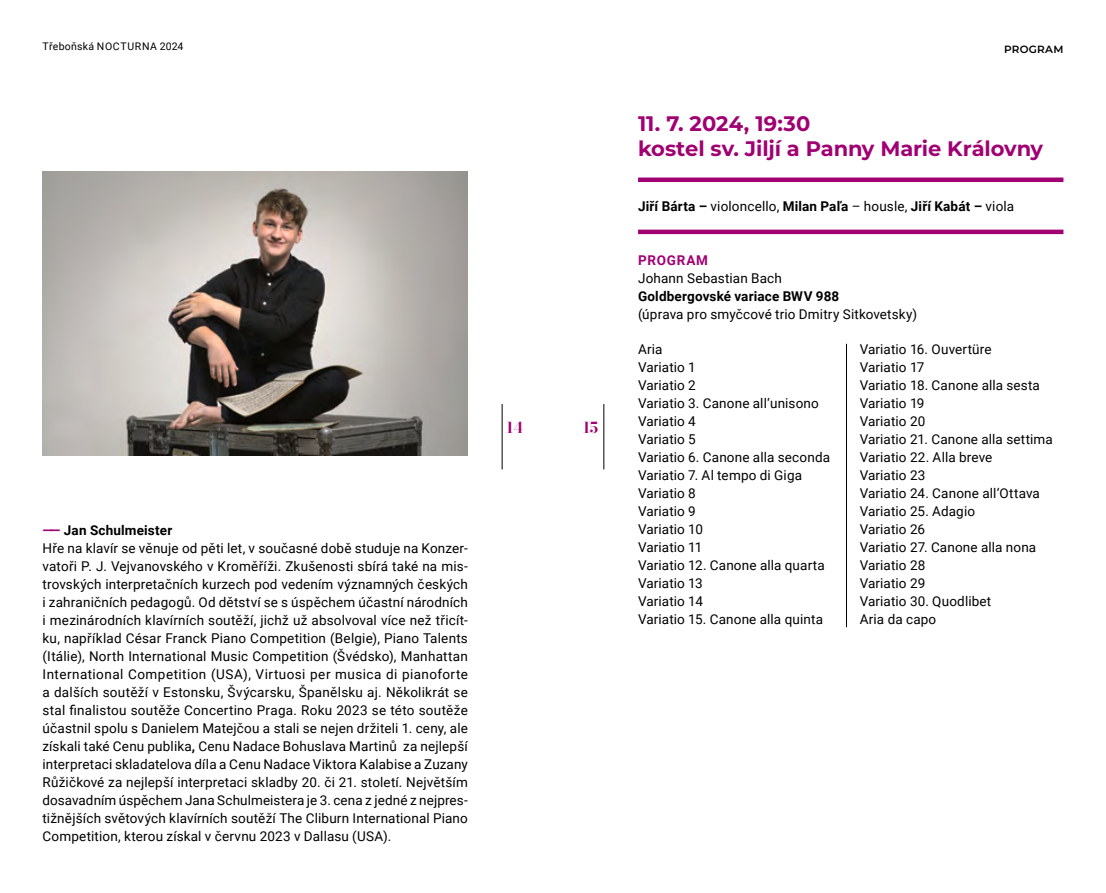
<style>
.page{position:relative;width:1106px;height:893px;background:#fff}
.page>*{position:absolute;margin:0;border:0;box-sizing:border-box;transform-origin:0 0}
.t1{font:700 21px/25.2px "Montserrat";letter-spacing:-.005em;color:#a00072}
.t2{font:700 15px "Bodoni Moda 18 pt";color:#a00072}
.t3{font:13.5px/18px "Roboto";letter-spacing:.01em;color:#000}
.t4{font:700 13.5px "Roboto";letter-spacing:.01em;color:#000}
.t5{font:700 13.5px "Roboto";letter-spacing:.055em;color:#a00072}
.t6{font:10.5px "Roboto";letter-spacing:.03em;color:#000}
.t7{font:600 10.5px "Montserrat";letter-spacing:.02em;color:#000}
.s1{font-weight:400}
.s2{font-weight:700;color:#a00072}
.s3{font-weight:700}
</style>
<div class="page">
<hr style="left:502px;top:404px;width:1px;height:65px;background:#000">
<hr style="left:603px;top:404px;width:1px;height:65px;background:#000">
<img style="left:43px;top:172px;width:425px;height:283px">
<hr style="left:638px;top:178px;width:425px;height:4px;background:#a00072">
<hr style="left:638px;top:230px;width:425px;height:4px;background:#a00072">
<hr style="left:846px;top:344px;width:1px;height:283px;background:#000">
<p class="t6" style="left:43px;top:39px;width:142px">Třeboňská NOCTURNA 2024</p>
<p class="t7" style="left:1004px;top:42px;width:61px">PROGRAM</p>
<h1 class="t1" style="left:638px;top:110px;width:406px">11. 7. 2024, 19:30<br>kostel sv. Jiljí a Panny Marie Královny</h1>
<p class="t4" style="left:638px;top:196px;width:378px">Jiří Bárta – <span class="s1">violoncello,</span> Milan Paľa <span class="s1">– housle,</span> Jiří Kabát – <span class="s1">viola</span></p>
<p class="t3" style="left:43px;top:520px;width:427px"><span class="s2">― ―</span> <span class="s3">Jan Schulmeister<br></span>Hře na klavír se věnuje od pěti let, v současné době studuje na Konzer&shy;vatoři P. J. Vejvanovského v Kroměříži. Zkušenosti sbírá také na mis&shy;trovských interpretačních kurzech pod vedením významných českých i zahraničních pedagogů. Od dětství se s úspěchem účastní národních i mezinárodních klavírních soutěží, jichž už absolvoval více než třicít&shy;ku, například César Franck Piano Competition (Belgie), Piano Talents (Itálie), North International Music Competition (Švédsko), Manhattan International Competition (USA), Virtuosi per musica di pianoforte a dalších soutěží v Estonsku, Švýcarsku, Španělsku aj. Několikrát se stal finalistou soutěže Concertino Praga. Roku 2023 se této soutěže účastnil spolu s Danielem Matejčou a stali se nejen držiteli 1. ceny, ale získali také Cenu publika<span class="s3">,</span> Cenu Nadace Bohuslava Martinů za nejlepší interpretaci skladatelova díla a Cenu Nadace Viktora Kalabise a Zuzany Růžičkové za nejlepší interpretaci skladby 20. či 21. století. Největším dosavadním úspěchem Jana Schulmeistera je 3. cena z jedné z nejpres&shy;tižnějších světových klavírních soutěží The Cliburn International Piano Competition, kterou získal v červnu 2023 v Dallasu (USA).</p>
<p class="t2" style="left:506px;top:417px;width:18px">14</p>
<p class="t2" style="left:583px;top:417px;width:17px">15</p>
<p class="t5" style="left:638px;top:250px;width:71px">PROGRAM</p>
<p class="t3" style="left:638px;top:268px;width:145px">Johann Sebastian Bach</p>
<p class="t4" style="left:638px;top:286px;width:203px">Goldbergovské variace BWV 988</p>
<p class="t3" style="left:638px;top:304px;width:281px">(úprava pro smyčcové trio Dmitry Sitkovetsky)</p>
<p class="t3" style="left:638px;top:340px;width:193px">Aria<br>Variatio 1<br>Variatio 2<br>Variatio 3. Canone all‘unisono<br>Variatio 4<br>Variatio 5<br>Variatio 6. Canone alla seconda<br>Variatio 7. Al tempo di Giga<br>Variatio 8<br>Variatio 9<br>Variatio 10<br>Variatio 11<br>Variatio 12. Canone alla quarta<br>Variatio 13<br>Variatio 14<br>Variatio 15. Canone alla quinta</p>
<p class="t3" style="left:859px;top:340px;width:195px">Variatio 16. Ouvertüre<br>Variatio 17<br>Variatio 18. Canone alla sesta<br>Variatio 19<br>Variatio 20<br>Variatio 21. Canone alla settima<br>Variatio 22. Alla breve<br>Variatio 23<br>Variatio 24. Canone all‘Ottava<br>Variatio 25. Adagio<br>Variatio 26<br>Variatio 27. Canone alla nona<br>Variatio 28<br>Variatio 29<br>Variatio 30. Quodlibet<br>Aria da capo</p>
</div>
